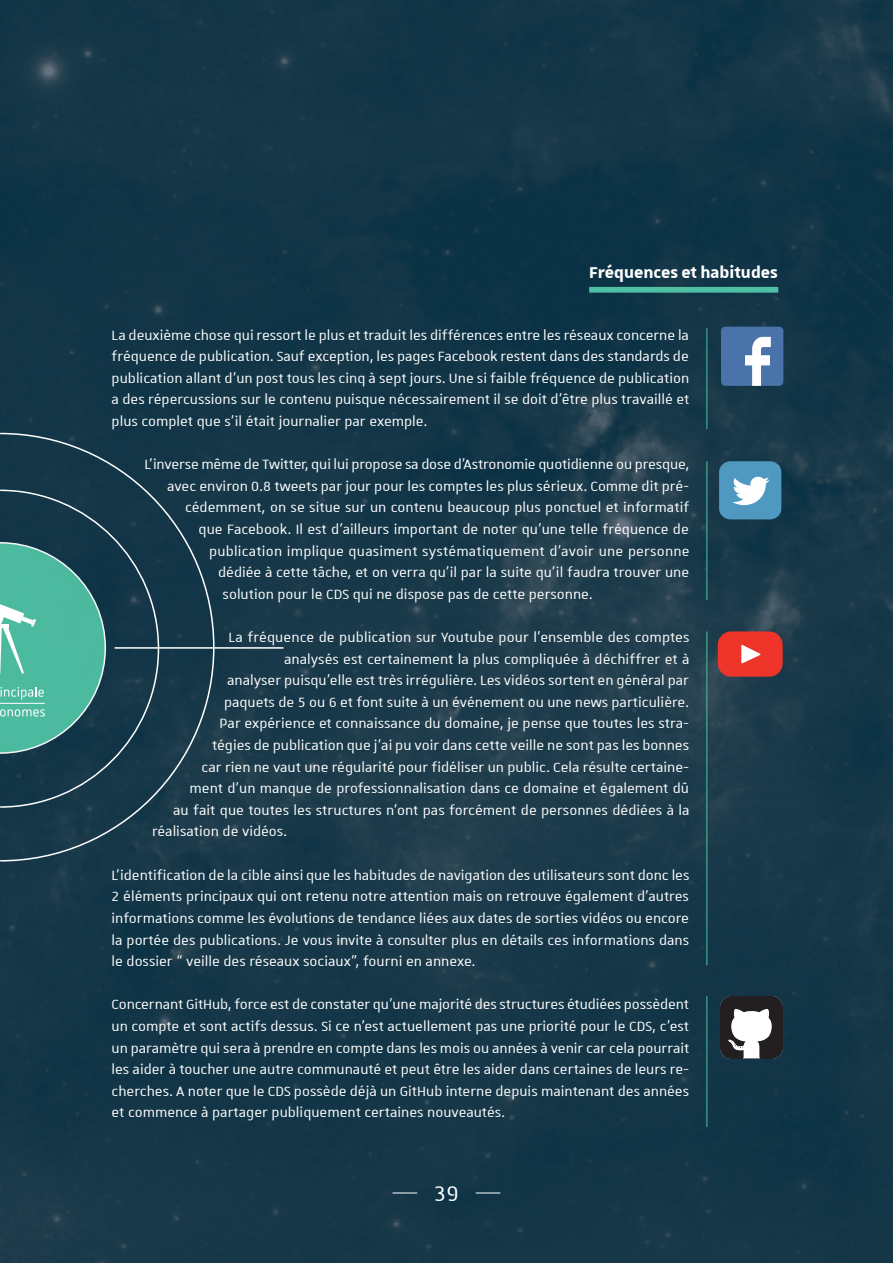
<style>
.page{position:relative;width:893px;height:1263px;background:#fff}
.page>*{position:absolute;margin:0;border:0;box-sizing:border-box;transform-origin:0 0}
.t1{font:28.5px "Unistra A";color:#fff}
.t2{font:700 21px "Unistra A";color:#fff}
.t3{font:18px/21.6px "Unistra A";color:#fff;text-align:justify}
</style>
<div class="page">
<img style="left:0;top:0;width:893px;height:1263px">
<svg style="left:589px;top:287px;width:189px;height:6px"></svg>
<svg style="left:719px;top:461px;width:62px;height:58px"></svg>
<hr style="left:706px;top:328px;width:1px;height:101px;background:#4fc0a3">
<hr style="left:706px;top:461px;width:1px;height:139px;background:#4fc0a3">
<hr style="left:706px;top:996px;width:1px;height:131px;background:#4fc0a3">
<hr style="left:706px;top:631px;width:1px;height:334px;background:#4fc0a3">
<svg style="left:0;top:432px;width:215px;height:430px;background:#1a3b4c"></svg>
<div style="left:0;top:489px;width:160px;height:319px;background:#133647"></div>
<hr style="left:115px;top:647px;width:168px;height:2px;background:#fff">
<div style="left:721px;top:327px;width:62px;height:59px;background:#4a73a9;border-radius:4px"></div>
<svg style="left:745px;top:337px;width:26px;height:49px"></svg>
<svg style="left:718px;top:631px;width:65px;height:46px;background:#e1413a"></svg>
<img style="left:720px;top:996px;width:62px;height:62px">
<svg style="left:393px;top:1192px;width:24px;height:1px"></svg>
<svg style="left:476px;top:1192px;width:24px;height:1px"></svg>
<svg style="left:0;top:542px;width:106px;height:212px;background:#49a091"></svg>
<hr style="left:0;top:703px;width:45px;height:1px;background:#fff">
<p class="t2" style="left:589px;top:261px;width:190px">Fréquences et habitudes</p>
<p class="t3" style="left:112px;top:323px;width:579px">La deuxième chose qui ressort le plus et traduit les différences entre les réseaux concerne la fréquence de publication. Sauf exception, les pages Facebook restent dans des standards de publication allant d’un post tous les cinq à sept jours. Une si faible fréquence de publication a des répercussions sur le contenu puisque nécessairement il se doit d’être plus travaillé et plus complet que s’il était journalier par exemple.</p>
<p class="t3" style="left:145px;top:453px;width:546px">L’inverse même de Twitter, qui lui propose sa dose d’Astronomie quotidienne ou presque,</p>
<p class="t3" style="left:167px;top:475px;width:523px">avec environ 0.8 tweets par jour pour les comptes les plus sérieux. Comme dit pré-</p>
<p class="t3" style="left:185px;top:496px;width:506px">cédemment, on se situe sur un contenu beaucoup plus ponctuel et informatif</p>
<p class="t3" style="left:199px;top:518px;width:492px">que Facebook. Il est d’ailleurs important de noter qu’une telle fréquence de</p>
<p class="t3" style="left:209px;top:539px;width:482px">publication implique quasiment systématiquement d’avoir une personne</p>
<p class="t3" style="left:218px;top:561px;width:473px">dédiée à cette tâche, et on verra qu’il par la suite qu’il faudra trouver une</p>
<p class="t3" style="left:223px;top:583px;width:372px">solution pour le CDS qui ne dispose pas de cette personne.</p>
<p class="t3" style="left:229px;top:626px;width:462px">La fréquence de publication sur Youtube pour l’ensemble des comptes</p>
<p class="t3" style="left:284px;top:647px;width:407px">analysés est certainement la plus compliquée à déchiffrer et à</p>
<p class="t3" style="left:227px;top:669px;width:463px">analyser puisqu’elle est très irrégulière. Les vidéos sortent en général par</p>
<p class="t3" style="left:224px;top:691px;width:467px">paquets de 5 ou 6 et font suite à un événement ou une news particulière.</p>
<p class="t3" style="left:220px;top:712px;width:471px">Par expérience et connaissance du domaine, je pense que toutes les stra-</p>
<p class="t3" style="left:212px;top:734px;width:478px">tégies de publication que j’ai pu voir dans cette veille ne sont pas les bonnes</p>
<p class="t3" style="left:202px;top:755px;width:489px">car rien ne vaut une régularité pour fidéliser un public. Cela résulte certaine-</p>
<p class="t3" style="left:190px;top:777px;width:501px">ment d’un manque de professionnalisation dans ce domaine et également dû</p>
<p class="t3" style="left:173px;top:799px;width:518px">au fait que toutes les structures n’ont pas forcément de personnes dédiées à la</p>
<p class="t3" style="left:152px;top:820px;width:137px">réalisation de vidéos.</p>
<p class="t3" style="left:112px;top:863px;width:579px">L’identification de la cible ainsi que les habitudes de navigation des utilisateurs sont donc les 2 éléments principaux qui ont retenu notre attention mais on retrouve également d’autres informations comme les évolutions de tendance liées aux dates de sorties vidéos ou encore la portée des publications. Je vous invite à consulter plus en détails ces informations dans le dossier “ veille des réseaux sociaux”, fourni en annexe.</p>
<p class="t3" style="left:112px;top:993px;width:579px">Concernant GitHub, force est de constater qu’une majorité des structures étudiées possèdent un compte et sont actifs dessus. Si ce n’est actuellement pas une priorité pour le CDS, c’est un paramètre qui sera à prendre en compte dans les mois ou années à venir car cela pourrait les aider à toucher une autre communauté et peut être les aider dans certaines de leurs re&shy;cherches. A noter que le CDS possède déjà un GitHub interne depuis maintenant des années et commence à partager publiquement certaines nouveautés.</p>
<h1 class="t1" style="left:434px;top:1178px;width:27px">39</h1>
</div>
